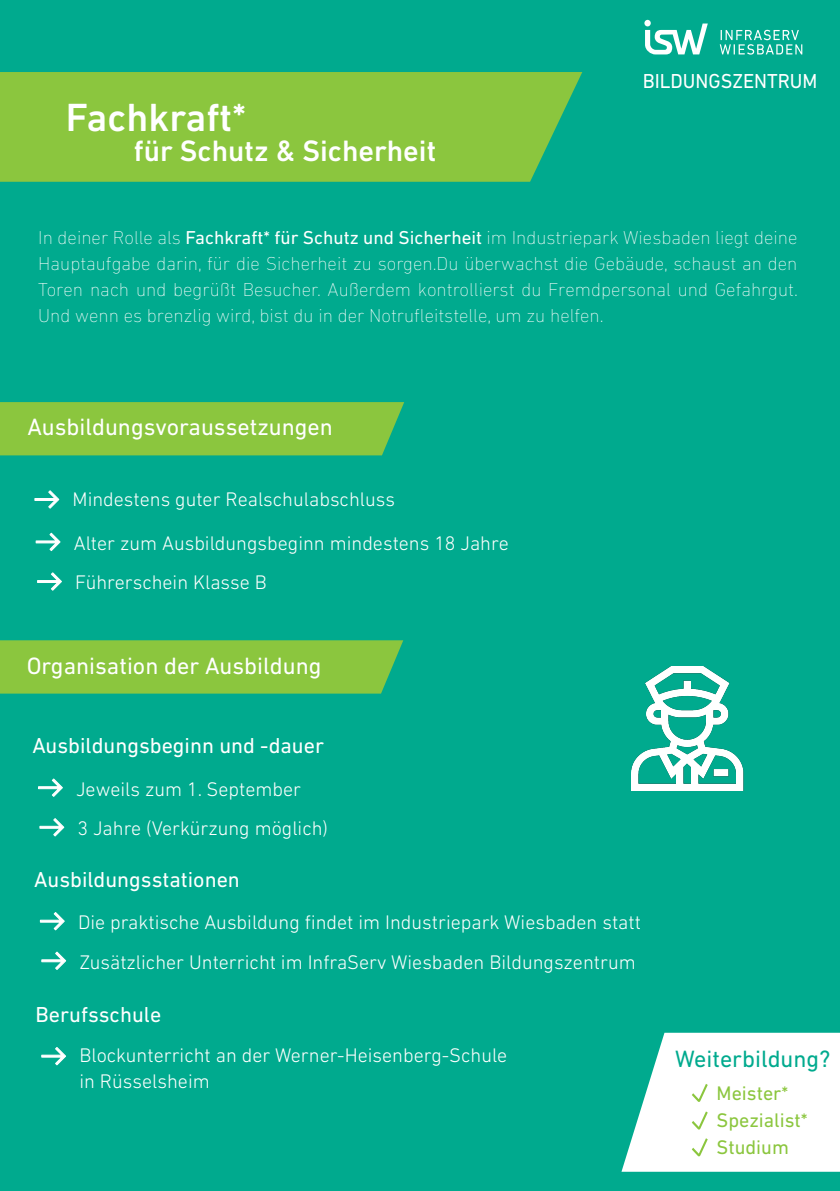
<style>
.page{position:relative;width:840px;height:1191px;background:#fff}
.page>*{position:absolute;margin:0;border:0;box-sizing:border-box;transform-origin:0 0}
.t1{font:500 40px "DIN Next LT Pro";color:#fff}
.t2{font:500 30px "DIN Next LT Pro";color:#fff}
.t3{font:24px "DIN Next LT Pro";color:#fff}
.t4{font:24px "DIN Next LT Pro";color:#00aa8e}
.t5{font:22px "DIN Next LT Pro";color:#fff}
.t6{font:20.6px "DIN Next LT Pro";color:#fff;scale:.96 1}
.t7{font:300 20px "DIN Next LT Pro";color:#fff}
.t8{font:20px "DIN Next LT Pro";color:#8bc63e}
.t9{font:200 19px/26px "DIN Next LT Pro";color:#fff;text-align:justify}
.s1{font-weight:400}
</style>
<div class="page">
<div style="left:0;top:0;width:839px;height:1191px;background:#00aa8e"></div>
<div style="left:0;top:72px;width:582px;height:110px;background:#8bc63e"></div>
<svg style="left:644px;top:20px;width:157px;height:35px"></svg>
<div style="left:0;top:402px;width:404px;height:53px;background:#8bc63e"></div>
<svg style="left:38px;top:778px;width:25px;height:19px"></svg>
<svg style="left:39px;top:818px;width:25px;height:18px"></svg>
<svg style="left:40px;top:912px;width:25px;height:18px"></svg>
<svg style="left:41px;top:951px;width:25px;height:19px"></svg>
<svg style="left:41px;top:1047px;width:25px;height:18px"></svg>
<div style="left:0;top:640px;width:403px;height:53px;background:#8bc63e"></div>
<svg style="left:34px;top:490px;width:25px;height:19px"></svg>
<svg style="left:36px;top:533px;width:24px;height:18px"></svg>
<svg style="left:37px;top:572px;width:25px;height:19px"></svg>
<svg style="left:621px;top:1032px;width:218px;height:139px;background:#e3f5f1"></svg>
<img style="left:631px;top:666px;width:113px;height:125px">
<p class="t1" style="left:66px;top:94px;width:181px">Fachkraft*</p>
<p class="t2" style="left:134px;top:134px;width:304px">für Schutz &amp; Sicherheit</p>
<p class="t6" style="left:642px;top:69px;width:183px">BILDUNGSZENTRUM</p>
<p class="t9" style="left:38px;top:224px;width:760px">In deiner Rolle als <span class="s1">Fachkraft* für Schutz und Sicherheit</span> im Industriepark Wiesbaden liegt deine Hauptaufgabe darin, für die Sicherheit zu sorgen.Du überwachst die Gebäude, schaust an den Toren nach und begrüßt Besucher. Außerdem kontrollierst du Fremdpersonal und Gefahrgut.<br>Und wenn es brenzlig wird, bist du in der Notrufleitstelle, um zu helfen.</p>
<p class="t3" style="left:27px;top:413px;width:307px">Ausbildungsvoraussetzungen</p>
<p class="t7" style="left:72px;top:487px;width:324px">Mindestens guter Realschulabschluss</p>
<p class="t7" style="left:74px;top:531px;width:436px">Alter zum Ausbildungsbeginn mindestens 18 Jahre</p>
<p class="t7" style="left:75px;top:571px;width:193px">Führerschein Klasse B</p>
<p class="t3" style="left:27px;top:652px;width:296px">Organisation der Ausbildung</p>
<p class="t5" style="left:32px;top:733px;width:293px">Ausbildungsbeginn und -dauer</p>
<p class="t7" style="left:76px;top:777px;width:226px">Jeweils zum 1. September</p>
<p class="t7" style="left:77px;top:817px;width:252px">3 Jahre (Verkürzung möglich)</p>
<p class="t5" style="left:34px;top:866px;width:207px">Ausbildungsstationen</p>
<p class="t7" style="left:78px;top:910px;width:564px">Die praktische Ausbildung findet im Industriepark Wiesbaden statt</p>
<p class="t7" style="left:79px;top:950px;width:557px">Zusätzlicher Unterricht im InfraServ Wiesbaden Bildungszentrum</p>
<p class="t5" style="left:36px;top:1001px;width:127px">Berufsschule</p>
<p class="t7" style="left:79px;top:1044px;width:429px">Blockunterricht an der Werner-Heisenberg-Schule</p>
<p class="t7" style="left:79px;top:1070px;width:132px">in Rüsselsheim</p>
<p class="t4" style="left:674px;top:1044px;width:157px">Weiterbildung?</p>
<p class="t4" style="left:670px;top:1048px;width:157px">Weiterbildung?</p>
<p class="t8" style="left:716px;top:1081px;width:73px">Meister*</p>
<p class="t8" style="left:716px;top:1108px;width:93px">Spezialist*</p>
<p class="t8" style="left:716px;top:1135px;width:74px">Studium</p>
<p class="t8" style="left:711px;top:1084px;width:73px">Meister*</p>
<p class="t8" style="left:711px;top:1112px;width:93px">Techniker*</p>
<p class="t8" style="left:711px;top:1139px;width:79px">Bachelor</p>
</div>
